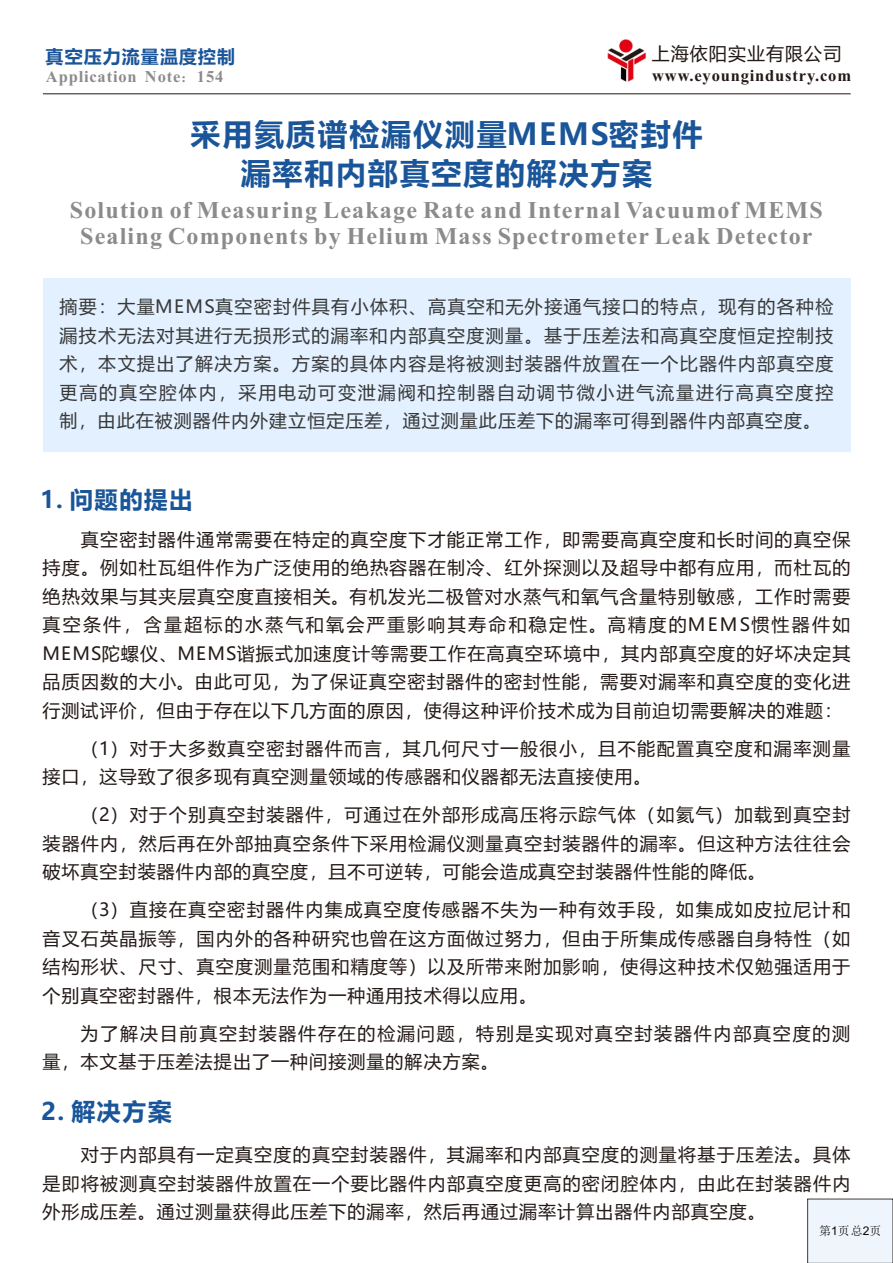
<style>
.page{position:relative;width:893px;height:1263px;background:#fff}
.page>*{position:absolute;margin:0;border:0;box-sizing:border-box;transform-origin:0 0}
.t1{font:700 30px/39.6px "Microsoft Ya Hei";letter-spacing:.06em;color:#1a5599;text-align:center}
.t2{font:700 24px/26.5px "Times New Roman";letter-spacing:.05em;color:#8a8b8a;text-align:center}
.t3{font:700 24px "Microsoft Ya Hei";color:#1a5599}
.t4{font:700 23.4px "Microsoft Ya Hei";letter-spacing:.06em;color:#1a5599}
.t5{font:18px/28.5px "Microsoft Ya Hei";letter-spacing:.06em;color:#231916;text-align:justify}
.t6{font:18px/28.5px "Microsoft Ya Hei";letter-spacing:.06em;color:#373837;text-align:justify}
.t7{font:18px/28.5px "Microsoft Ya Hei";letter-spacing:.085em;color:#231916}
.t8{font:18px/28.5px "Microsoft Ya Hei";letter-spacing:.1em;color:#231916}
.t9{font:700 18px "Microsoft Ya Hei";letter-spacing:.06em;color:#1a5599}
.t10{font:700 16.5px "Times New Roman";letter-spacing:.05em;color:#231916}
.t11{font:700 16.5px "Times New Roman";letter-spacing:.05em;color:#8a8b8a}
.t12{font:12px "Sim Sun";color:#080808}
.s1{font-family:"Sim Sun";font-weight:400}
.s2{font-family:"Arial"}
</style>
<div class="page">
<hr style="left:43px;top:93px;width:808px;height:1px;background:#231916">
<img style="left:608px;top:40px;width:38px;height:42px">
<svg style="left:807px;top:1198px;width:86px;height:65px"></svg>
<div style="left:43px;top:278px;width:807px;height:173px;background:#e3f0ff"></div>
<p class="t5" style="left:652px;top:41px;width:191px">上海依阳实业有限公司</p>
<p class="t10" style="left:652px;top:70px;width:200px">www.eyoungindustry.com</p>
<p class="t9" style="left:46px;top:48px;width:191px">真空压力流量温度控制</p>
<p class="t11" style="left:46px;top:71px;width:179px">Application Note<span class="s1">：</span>154</p>
<h1 class="t1" style="left:191px;top:116px;width:513px">采用氦质谱检漏仪测量MEMS密封件漏率和内部真空度的解决方案</h1>
<h2 class="t2" style="left:70px;top:199px;width:754px">Solution of Measuring Leakage Rate and Internal Vacuumof MEMS<br>Sealing Components by Helium Mass Spectrometer Leak Detector</h2>
<p class="t6" style="left:60px;top:294px;width:775px">摘要：大量MEMS真空密封件具有小体积、高真空和无外接通气接口的特点，现有的各种检漏技术无法对其进行无损形式的漏率和内部真空度测量。基于压差法和高真空度恒定控制技术，本文提出了解决方案。方案的具体内容是将被测封装器件放置在一个比器件内部真空度更高的真空腔体内，采用电动可变泄漏阀和控制器自动调节微小进气流量进行高真空度控制，由此在被测器件内外建立恒定压差，通过测量此压差下的漏率可得到器件内部真空度。</p>
<p class="t4" style="left:40px;top:489px;width:154px">1. 问题的提出</p>
<p class="t5" style="left:42px;top:526px;width:809px;text-indent:38px">真空密封器件通常需要在特定的真空度下才能正常工作，即需要高真空度和长时间的真空保持度。例如杜瓦组件作为广泛使用的绝热容器在制冷、红外探测以及超导中都有应用，而杜瓦的绝热效果与其夹层真空度直接相关。有机发光二极管对水蒸气和氧气含量特别敏感，工作时需要真空条件，含量超标的水蒸气和氧会严重影响其寿命和稳定性。高精度的MEMS惯性器件如MEMS陀螺仪、MEMS谐振式加速度计等需要工作在高真空环境中，其内部真空度的好坏决定其品质因数的大小。由此可见，为了保证真空密封器件的密封性能，需要对漏率和真空度的变化进行测试评价，但由于存在以下几方面的原因，使得这种评价技术成为目前迫切需要解决的难题：</p>
<p class="t7" style="left:42px;top:735px;width:809px;text-indent:38px">（1）对于大多数真空密封器件而言，其几何尺寸一般很小，且不能配置真空度和漏率测量接口，这导致了很多现有真空测量领域的传感器和仪器都无法直接使用。</p>
<p class="t5" style="left:42px;top:802px;width:809px;text-indent:38px">（2）对于个别真空封装器件，可通过在外部形成高压将示踪气体（如氦气）加载到真空封装器件内，然后再在外部抽真空条件下采用检漏仪测量真空封装器件的漏率。但这种方法往往会破坏真空封装器件内部的真空度，且不可逆转，可能会造成真空封装器件性能的降低。</p>
<p class="t5" style="left:42px;top:897px;width:809px;text-indent:38px">（3）直接在真空密封器件内集成真空度传感器不失为一种有效手段，如集成如皮拉尼计和音叉石英晶振等，国内外的各种研究也曾在这方面做过努力，但由于所集成传感器自身特性（如结构形状、尺寸、真空度测量范围和精度等）以及所带来附加影响，使得这种技术仅勉强适用于个别真空密封器件，根本无法作为一种通用技术得以应用。</p>
<p class="t8" style="left:42px;top:1020px;width:809px;text-indent:38px">为了解决目前真空封装器件存在的检漏问题，特别是实现对真空封装器件内部真空度的测量，本文基于压差法提出了一种间接测量的解决方案。</p>
<h2 class="t3" style="left:41px;top:1101px;width:132px">2. 解决方案</h2>
<p class="t5" style="left:43px;top:1142px;width:809px;text-indent:38px">对于内部具有一定真空度的真空封装器件，其漏率和内部真空度的测量将基于压差法。具体是即将被测真空封装器件放置在一个要比器件内部真空度更高的密闭腔体内，由此在封装器件内外形成压差。通过测量获得此压差下的漏率，然后再通过漏率计算出器件内部真空度。</p>
<p class="t12" style="left:819px;top:1225px;width:64px">第<span class="s2">1</span>页总<span class="s2">2</span>页</p>
</div>
